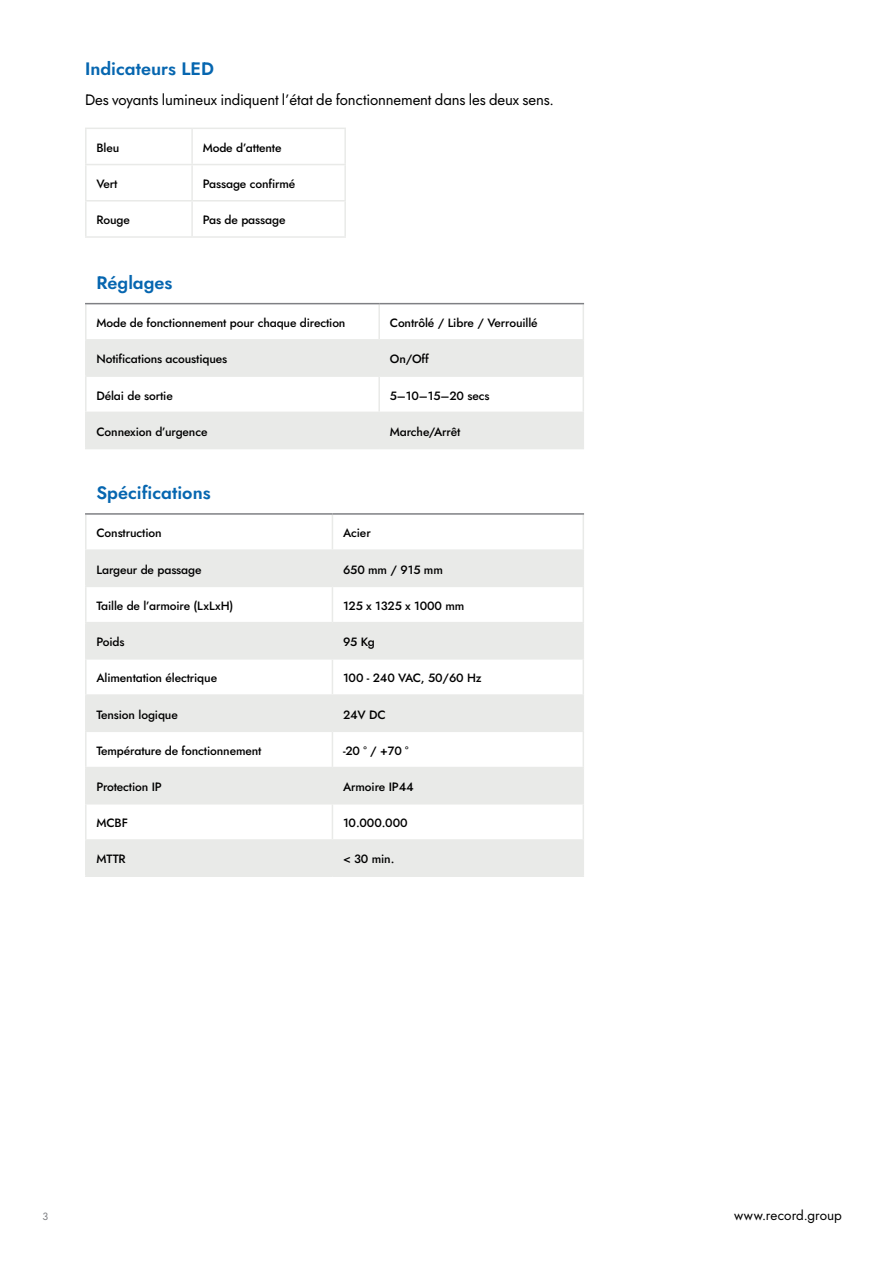
<style>
.page{position:relative;width:893px;height:1263px;background:#fff}
.page>*{position:absolute;margin:0;border:0;box-sizing:border-box;transform-origin:0 0}
.t1{font:600 18px "Jost";color:#0666b0}
.t2{font:15px "Jost";letter-spacing:-.01em;color:#000}
.t3{font:13.5px "Jost";letter-spacing:.005em;color:#000}
.t4{font:500 12px "Jost";letter-spacing:-.01em;color:#000}
.t5{font:10.5px "Jost";color:#7f8084}
</style>
<div class="page">
<svg style="left:87px;top:551px;width:496px;height:324px;fill:#e9eae8"></svg>
<hr style="left:332px;top:515px;width:1px;height:34px;background:#e9eae8">
<hr style="left:85px;top:549px;width:247px;height:2px;background:#e9eae8">
<hr style="left:332px;top:549px;width:252px;height:2px;background:#e9eae8">
<hr style="left:332px;top:551px;width:1px;height:35px;background:#e9eae8">
<hr style="left:332px;top:696px;width:1px;height:34px;background:#e9eae8">
<hr style="left:85px;top:730px;width:247px;height:2px;background:#e9eae8">
<hr style="left:332px;top:732px;width:1px;height:35px;background:#e9eae8">
<hr style="left:85px;top:767px;width:247px;height:1px;background:#e9eae8">
<hr style="left:332px;top:768px;width:1px;height:35px;background:#e9eae8">
<hr style="left:85px;top:803px;width:247px;height:1px;background:#e9eae8">
<hr style="left:332px;top:804px;width:1px;height:35px;background:#e9eae8">
<hr style="left:85px;top:839px;width:247px;height:2px;background:#e9eae8">
<hr style="left:332px;top:841px;width:1px;height:34px;background:#e9eae8">
<hr style="left:85px;top:875px;width:247px;height:2px;background:#e9eae8">
<hr style="left:85px;top:515px;width:2px;height:34px;background:#e9eae8">
<hr style="left:583px;top:515px;width:1px;height:34px;background:#e9eae8">
<hr style="left:85px;top:551px;width:2px;height:35px;background:#e9eae8">
<hr style="left:583px;top:551px;width:1px;height:35px;background:#e9eae8">
<hr style="left:85px;top:696px;width:2px;height:34px;background:#e9eae8">
<hr style="left:583px;top:696px;width:1px;height:34px;background:#e9eae8">
<hr style="left:85px;top:732px;width:2px;height:35px;background:#e9eae8">
<hr style="left:583px;top:732px;width:1px;height:35px;background:#e9eae8">
<hr style="left:85px;top:768px;width:2px;height:35px;background:#e9eae8">
<hr style="left:583px;top:768px;width:1px;height:35px;background:#e9eae8">
<hr style="left:85px;top:804px;width:2px;height:35px;background:#e9eae8">
<hr style="left:583px;top:804px;width:1px;height:35px;background:#e9eae8">
<hr style="left:85px;top:841px;width:2px;height:34px;background:#e9eae8">
<hr style="left:583px;top:841px;width:1px;height:34px;background:#e9eae8">
<hr style="left:85px;top:586px;width:247px;height:1px;background:#e9eae8">
<hr style="left:85px;top:622px;width:247px;height:1px;background:#e9eae8">
<hr style="left:85px;top:658px;width:247px;height:2px;background:#e9eae8">
<hr style="left:85px;top:587px;width:2px;height:35px;background:#e9eae8">
<hr style="left:583px;top:587px;width:1px;height:35px;background:#e9eae8">
<hr style="left:85px;top:623px;width:2px;height:35px;background:#e9eae8">
<hr style="left:583px;top:623px;width:1px;height:35px;background:#e9eae8">
<hr style="left:85px;top:660px;width:2px;height:34px;background:#e9eae8">
<hr style="left:583px;top:660px;width:1px;height:34px;background:#e9eae8">
<hr style="left:85px;top:694px;width:247px;height:2px;background:#e9eae8">
<hr style="left:332px;top:623px;width:1px;height:35px;background:#e9eae8">
<hr style="left:332px;top:586px;width:252px;height:1px;background:#e9eae8">
<hr style="left:332px;top:587px;width:1px;height:35px;background:#e9eae8">
<hr style="left:332px;top:622px;width:252px;height:1px;background:#e9eae8">
<hr style="left:332px;top:658px;width:252px;height:2px;background:#e9eae8">
<hr style="left:332px;top:660px;width:1px;height:34px;background:#e9eae8">
<hr style="left:332px;top:694px;width:252px;height:2px;background:#e9eae8">
<hr style="left:332px;top:730px;width:252px;height:2px;background:#e9eae8">
<hr style="left:332px;top:767px;width:252px;height:1px;background:#e9eae8">
<hr style="left:332px;top:803px;width:252px;height:1px;background:#e9eae8">
<hr style="left:332px;top:839px;width:252px;height:2px;background:#e9eae8">
<hr style="left:332px;top:875px;width:252px;height:2px;background:#e9eae8">
<hr style="left:85px;top:513px;width:247px;height:2px;background:#7f8084">
<hr style="left:332px;top:513px;width:252px;height:2px;background:#7f8084">
<hr style="left:85px;top:128px;width:107px;height:1px;background:#e9eae8">
<hr style="left:192px;top:128px;width:154px;height:1px;background:#e9eae8">
<hr style="left:191px;top:129px;width:2px;height:35px;background:#e9eae8">
<hr style="left:191px;top:202px;width:2px;height:34px;background:#e9eae8">
<hr style="left:85px;top:236px;width:107px;height:2px;background:#e9eae8">
<hr style="left:192px;top:236px;width:154px;height:2px;background:#e9eae8">
<hr style="left:85px;top:129px;width:2px;height:35px;background:#e9eae8">
<hr style="left:344px;top:129px;width:2px;height:35px;background:#e9eae8">
<hr style="left:85px;top:202px;width:2px;height:34px;background:#e9eae8">
<hr style="left:344px;top:202px;width:2px;height:34px;background:#e9eae8">
<hr style="left:85px;top:165px;width:2px;height:35px;background:#e9eae8">
<hr style="left:344px;top:165px;width:2px;height:35px;background:#e9eae8">
<hr style="left:85px;top:200px;width:107px;height:2px;background:#e9eae8">
<hr style="left:85px;top:164px;width:107px;height:1px;background:#e9eae8">
<hr style="left:192px;top:164px;width:154px;height:1px;background:#e9eae8">
<hr style="left:191px;top:165px;width:2px;height:35px;background:#e9eae8">
<hr style="left:192px;top:200px;width:154px;height:2px;background:#e9eae8">
<svg style="left:87px;top:341px;width:496px;height:107px;fill:#e9eae8"></svg>
<hr style="left:378px;top:304px;width:2px;height:35px;background:#e9eae8">
<hr style="left:85px;top:339px;width:294px;height:2px;background:#e9eae8">
<hr style="left:379px;top:339px;width:205px;height:2px;background:#e9eae8">
<hr style="left:378px;top:341px;width:2px;height:34px;background:#e9eae8">
<hr style="left:378px;top:413px;width:2px;height:35px;background:#e9eae8">
<hr style="left:85px;top:448px;width:294px;height:1px;background:#e9eae8">
<hr style="left:379px;top:448px;width:205px;height:1px;background:#e9eae8">
<hr style="left:85px;top:304px;width:2px;height:35px;background:#e9eae8">
<hr style="left:583px;top:304px;width:1px;height:35px;background:#e9eae8">
<hr style="left:85px;top:341px;width:2px;height:34px;background:#e9eae8">
<hr style="left:583px;top:341px;width:1px;height:34px;background:#e9eae8">
<hr style="left:85px;top:413px;width:2px;height:35px;background:#e9eae8">
<hr style="left:583px;top:413px;width:1px;height:35px;background:#e9eae8">
<hr style="left:85px;top:377px;width:2px;height:35px;background:#e9eae8">
<hr style="left:583px;top:377px;width:1px;height:35px;background:#e9eae8">
<hr style="left:85px;top:412px;width:294px;height:1px;background:#e9eae8">
<hr style="left:85px;top:375px;width:294px;height:2px;background:#e9eae8">
<hr style="left:379px;top:375px;width:205px;height:2px;background:#e9eae8">
<hr style="left:378px;top:377px;width:2px;height:35px;background:#e9eae8">
<hr style="left:379px;top:412px;width:205px;height:1px;background:#e9eae8">
<hr style="left:85px;top:303px;width:294px;height:1px;background:#7f8084">
<hr style="left:379px;top:303px;width:205px;height:1px;background:#7f8084">
<h1 class="t1" style="left:85px;top:56px;width:130px">Indicateurs LED</h1>
<p class="t2" style="left:85px;top:90px;width:471px">Des voyants lumineux indiquent l’état de fonctionnement dans les deux sens.</p>
<p class="t4" style="left:96px;top:139px;width:24px">Bleu</p>
<p class="t4" style="left:203px;top:139px;width:80px">Mode d’attente</p>
<p class="t4" style="left:96px;top:176px;width:23px">Vert</p>
<p class="t4" style="left:203px;top:176px;width:94px">Passage confirmé</p>
<p class="t4" style="left:96px;top:212px;width:35px">Rouge</p>
<p class="t4" style="left:203px;top:212px;width:84px">Pas de passage</p>
<h1 class="t1" style="left:96px;top:270px;width:78px">Réglages</h1>
<p class="t4" style="left:96px;top:315px;width:251px">Mode de fonctionnement pour chaque direction</p>
<p class="t4" style="left:390px;top:315px;width:149px">Contrôlé / Libre / Verrouillé</p>
<p class="t4" style="left:96px;top:351px;width:132px">Notifications acoustiques</p>
<p class="t4" style="left:390px;top:351px;width:41px">On/Off</p>
<p class="t4" style="left:96px;top:387px;width:78px">Délai de sortie</p>
<p class="t4" style="left:390px;top:387px;width:101px">5–10–15–20 secs</p>
<p class="t4" style="left:96px;top:423px;width:113px">Connexion d’urgence</p>
<p class="t4" style="left:390px;top:423px;width:72px">Marche/Arrêt</p>
<h1 class="t1" style="left:96px;top:480px;width:116px">Spécifications</h1>
<p class="t4" style="left:96px;top:525px;width:67px">Construction</p>
<p class="t4" style="left:343px;top:525px;width:29px">Acier</p>
<p class="t4" style="left:96px;top:561px;width:107px">Largeur de passage</p>
<p class="t4" style="left:343px;top:561px;width:101px">650 mm / 915 mm</p>
<p class="t4" style="left:96px;top:597px;width:139px">Taille de l’armoire (LxLxH)</p>
<p class="t4" style="left:343px;top:597px;width:123px">125 x 1325 x 1000 mm</p>
<p class="t4" style="left:96px;top:634px;width:30px">Poids</p>
<p class="t4" style="left:343px;top:634px;width:33px">95 Kg</p>
<p class="t4" style="left:96px;top:670px;width:122px">Alimentation électrique</p>
<p class="t4" style="left:343px;top:670px;width:140px">100 - 240 VAC, 50/60 Hz</p>
<p class="t4" style="left:96px;top:706px;width:83px">Tension logique</p>
<p class="t4" style="left:343px;top:706px;width:44px">24V DC</p>
<p class="t4" style="left:96px;top:742px;width:167px">Température de fonctionnement</p>
<p class="t4" style="left:343px;top:742px;width:67px">-20 ° / +70 °</p>
<p class="t4" style="left:96px;top:779px;width:67px">Protection IP</p>
<p class="t4" style="left:343px;top:779px;width:72px">Armoire IP44</p>
<p class="t4" style="left:96px;top:815px;width:33px">MCBF</p>
<p class="t4" style="left:343px;top:815px;width:66px">10.000.000</p>
<p class="t4" style="left:96px;top:851px;width:31px">MTTR</p>
<p class="t4" style="left:343px;top:851px;width:53px">&lt; 30 min.</p>
<p class="t5" style="left:43px;top:1210px;width:7px">3</p>
<p class="t3" style="left:734px;top:1206px;width:109px">www.record.group</p>
</div>
